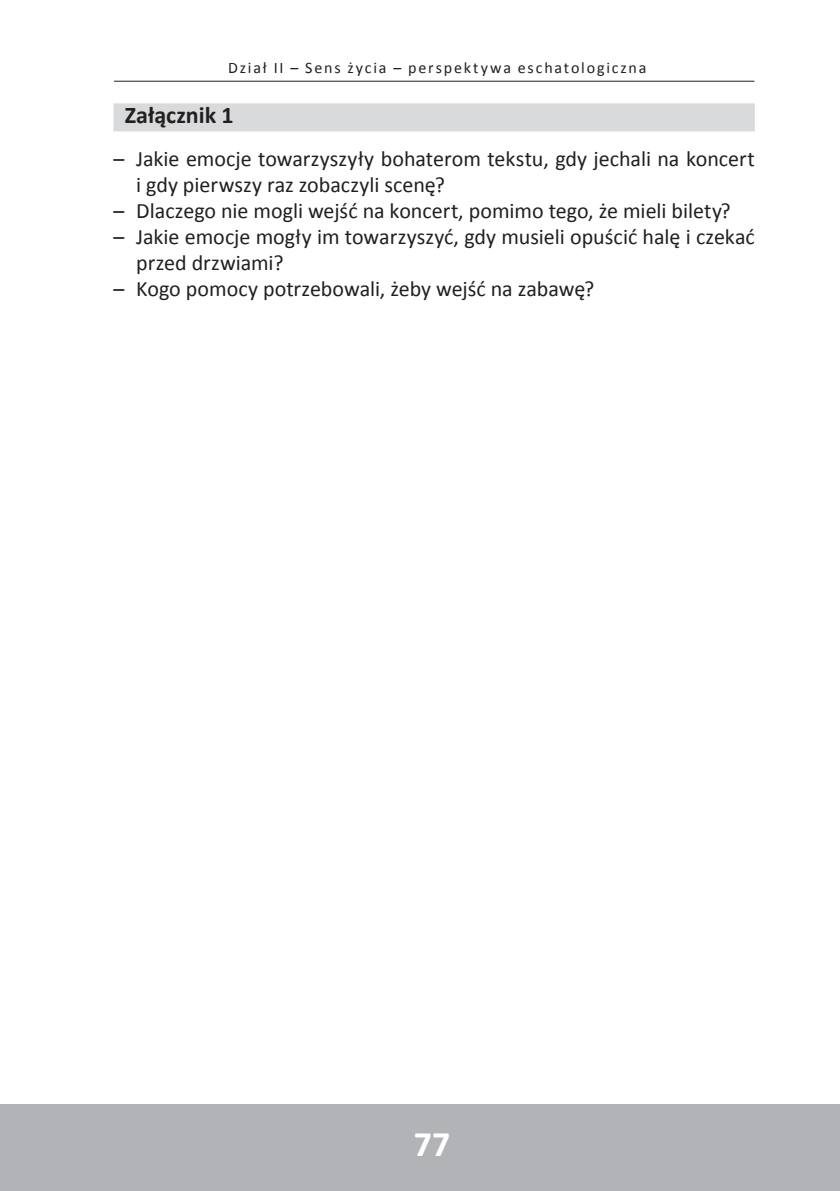
<style>
.page{position:relative;width:840px;height:1191px;background:#fff}
.page>*{position:absolute;margin:0;border:0;box-sizing:border-box;transform-origin:0 0}
.t1{font:700 36px "Calibri";color:#fff}
.t2{font:700 24px "Calibri";color:#231f20}
.t3{font:22px/26px "Calibri";color:#231f20}
.t4{font:16px "Calibri";letter-spacing:.11em;color:#231f20}
</style>
<div class="page">
<hr style="left:0;top:1104px;width:1px;height:87px;background:#b2b3b7">
<div style="left:1px;top:1104px;width:838px;height:87px;background:#b2b3b7"></div>
<hr style="left:114px;top:81px;width:640px;height:1px;background:#231f20">
<div style="left:113px;top:103px;width:641px;height:28px;background:#d9dadc"></div>
<p class="t4" style="left:228px;top:58px;width:419px">Dział II – Sens życia – perspektywa eschatologiczna</p>
<p class="t2" style="left:125px;top:100px;width:110px">Załącznik 1</p>
<p class="t3" style="left:136px;top:146px;width:619px;text-indent:-23px">– Jakie emocje towarzyszyły bohaterom tekstu, gdy jechali na koncert i gdy pierwszy raz zobaczyli scenę?</p>
<p class="t3" style="left:113px;top:198px;width:618px">– Dlaczego nie mogli wejść na koncert, pomimo tego, że mieli bilety?</p>
<p class="t3" style="left:136px;top:224px;width:619px;text-indent:-23px">– Jakie emocje mogły im towarzyszyć, gdy musieli opuścić halę i czekać przed drzwiami?</p>
<p class="t3" style="left:113px;top:276px;width:482px">– Kogo pomocy potrzebowali, żeby wejść na zabawę?</p>
<h1 class="t1" style="left:413px;top:1120px;width:38px">77</h1>
</div>
